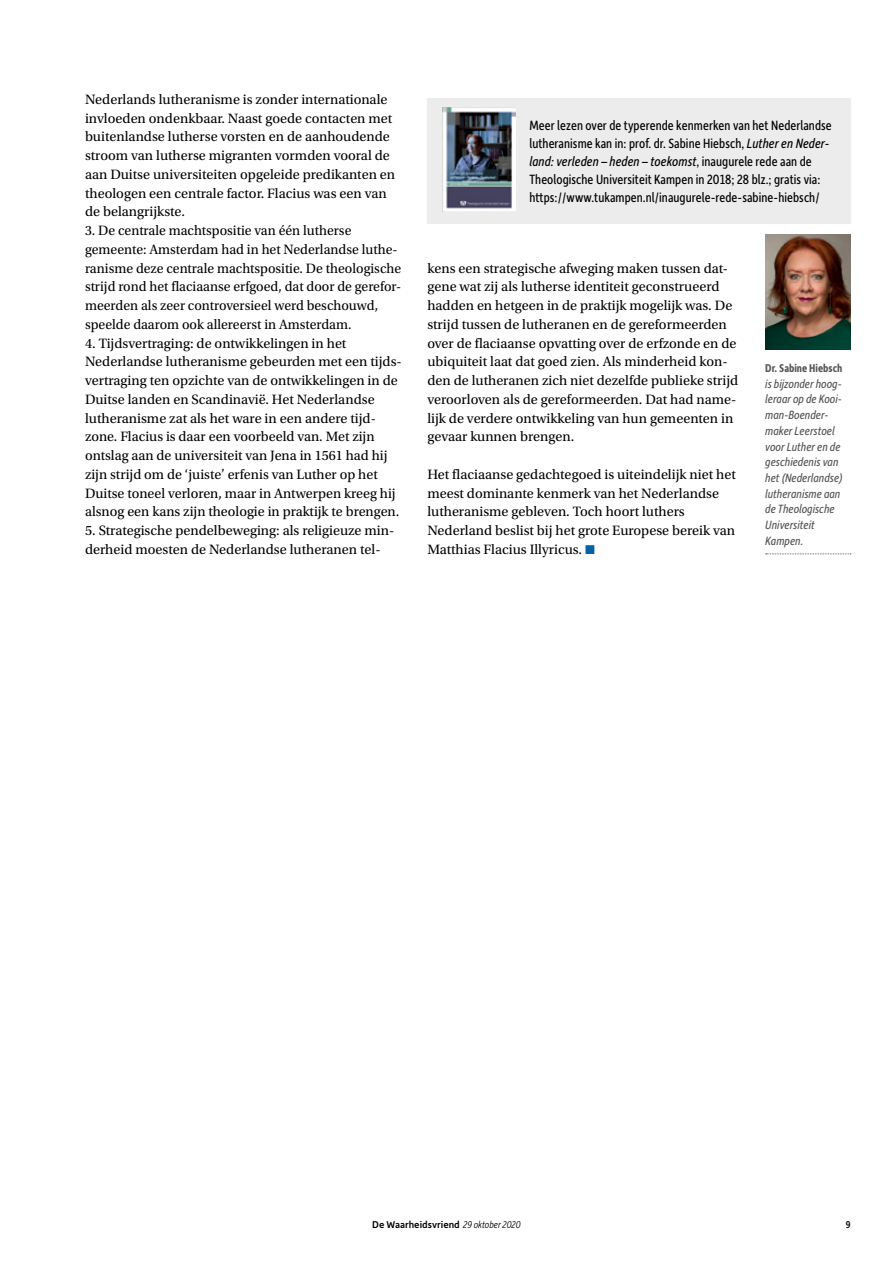
<style>
.page{position:relative;width:893px;height:1263px;background:#fff}
.page>*{position:absolute;margin:0;border:0;box-sizing:border-box;transform-origin:0 0}
.t1{font:14.25px/18.8px "Utopia Std";color:#000}
.t2{font:14.25px/18px "Depot New Condensed";letter-spacing:.005em;color:#000}
.t3{font:italic 12.75px/15.8px "Depot New Condensed";color:#565655}
.t4{font:700 12px "Depot New Condensed";color:#565655}
.t5{font:500 10.5px "Depot New";color:#000}
.t6{font:500 10.5px "Depot New Condensed";color:#000}
.s1{font-style:italic}
.s2{font-family:"Depot New";font-weight:700;font-size:13.5px;color:#0063a6}
.s3{font-family:"Depot New Condensed";font-weight:300;font-style:italic}
</style>
<div class="page">
<svg style="left:766px;top:553px;width:85px;height:1px"></svg>
<img style="left:765px;top:234px;width:85px;height:115px">
<div style="left:427px;top:98px;width:423px;height:125px;background:#ececec"></div>
<img style="left:442px;top:108px;width:73px;height:104px">
<p class="t1" style="left:85px;top:90px;width:312px">Nederlands lutheranisme is zonder internationale invloeden ondenkbaar. Naast goede contacten met buitenlandse lutherse vorsten en de aanhoudende stroom van lutherse migranten vormden vooral de aan Duitse universiteiten opgeleide predikanten en theologen een centrale factor. Flacius was een van de belangrijkste.</p>
<p class="t1" style="left:85px;top:221px;width:318px">3. De centrale machtspositie van één lutherse gemeente: Amsterdam had in het Nederlandse luthe&shy;ranisme deze centrale machtspositie. De theologische strijd rond het flaciaanse erfgoed, dat door de gerefor&shy;meerden als zeer controversieel werd beschouwd, speelde daarom ook allereerst in Amsterdam.</p>
<p class="t1" style="left:85px;top:334px;width:318px">4. Tijdsvertraging: de ontwikkelingen in het Nederlandse lutheranisme gebeurden met een tijds&shy;vertraging ten opzichte van de ontwikkelingen in de Duitse landen en Scandinavië. Het Nederlandse lutheranisme zat als het ware in een andere tijd‑ zone. Flacius is daar een voorbeeld van. Met zijn ontslag aan de universiteit van Jena in 1561 had hij zijn strijd om de ‘juiste’ erfenis van Luther op het Duitse toneel verloren, maar in Antwerpen kreeg hij alsnog een kans zijn theologie in praktijk te brengen.</p>
<p class="t1" style="left:85px;top:521px;width:311px">5. Strategische pendelbeweging: als religieuze min&shy;derheid moesten de Nederlandse lutheranen tel-</p>
<p class="t2" style="left:529px;top:116px;width:304px">Meer lezen over de typerende kenmerken van het Nederlandse lutheranisme kan in: prof. dr. Sabine Hiebsch, <span class="s1">Luther en Neder‑ land: verleden – heden – toekomst</span>, inaugurele rede aan de Theologische Universiteit Kampen in 2018; 28 blz.; gratis via: https://www.tukampen.nl/inaugurele-rede-sabine-hiebsch/</p>
<p class="t1" style="left:427px;top:259px;width:313px">kens een strategische afweging maken tussen dat‑ gene wat zij als lutherse identiteit geconstrueerd hadden en hetgeen in de praktijk mogelijk was. De strijd tussen de lutheranen en de gereformeerden over de flaciaanse opvatting over de erfzonde en de ubiquiteit laat dat goed zien. Als minderheid kon&shy;den de lutheranen zich niet dezelfde publieke strijd veroorloven als de gereformeerden. Dat had name&shy;lijk de verdere ontwikkeling van hun gemeenten in gevaar kunnen brengen.</p>
<p class="t1" style="left:427px;top:465px;width:310px">Het flaciaanse gedachtegoed is uiteindelijk niet het meest dominante kenmerk van het Nederlandse lutheranisme gebleven. Toch hoort luthers Nederland beslist bij het grote Europese bereik van Matthias Flacius Illyricus. <span class="s2">■</span></p>
<p class="t4" style="left:765px;top:360px;width:79px">Dr. Sabine Hiebsch</p>
<p class="t3" style="left:765px;top:375px;width:79px">is bijzonder hoog‑ leraar op de Kooi‑ man-Boender‑ maker Leerstoel voor Luther en de geschiedenis van het (Nederlandse) lutheranisme aan de Theologische<br>Universiteit<br>Kampen.</p>
<p class="t5" style="left:372px;top:1218px;width:150px">De Waarheidsvriend <span class="s3">29 oktober 2020</span></p>
<p class="t6" style="left:846px;top:1218px;width:6px">9</p>
</div>
